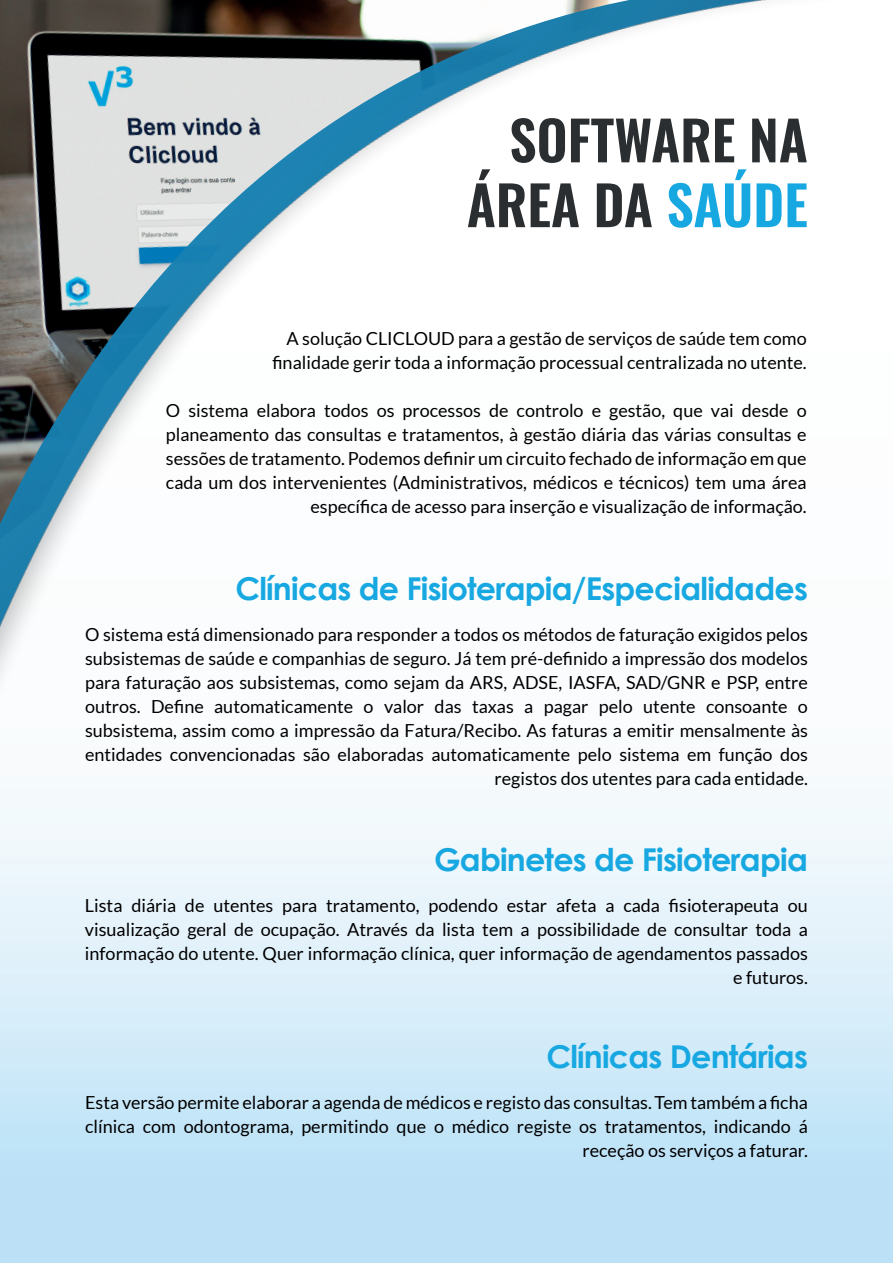
<style>
.page{position:relative;width:893px;height:1263px;background:#fff}
.page>*{position:absolute;margin:0;border:0;box-sizing:border-box;transform-origin:0 0}
.t1{font:600 54px/64.8px "Oswald";color:#2a2e30;text-align:right}
.t2{font:700 31.5px "Century Gothic";letter-spacing:-.025em;color:#18a8e1}
.t3{font:18px/24px "Lato";color:#000001;text-align:right}
.s1{color:#18a8e1}
</style>
<div class="page">
<img style="left:0;top:0;width:893px;height:799px">
<h1 class="t1" style="left:467px;top:111px;width:343px">SOFTWARE NA<br>ÁREA DA <span class="s1">SAÚDE</span></h1>
<p class="t3" style="left:272px;top:326px;width:536px">A solução CLICLOUD para a gestão de serviços de saúde tem como finalidade gerir toda a informação processual centralizada no utente.</p>
<p class="t3" style="left:166px;top:398px;width:642px">O sistema elabora todos os processos de controlo e gestão, que vai desde o planeamento das consultas e tratamentos, à gestão diária das várias consultas e sessões de tratamento. Podemos definir um circuito fechado de informação em que cada um dos intervenientes (Administrativos, médicos e técnicos) tem uma área específica de acesso para inserção e visualização de informação.</p>
<h2 class="t2" style="left:235px;top:565px;width:574px">Clínicas de Fisioterapia/Especialidades</h2>
<p class="t3" style="left:85px;top:622px;width:724px">O sistema está dimensionado para responder a todos os métodos de faturação exigidos pelos subsistemas de saúde e companhias de seguro. Já tem pré-definido a impressão dos modelos para faturação aos subsistemas, como sejam da ARS, ADSE, IASFA, SAD/GNR e PSP, entre outros. Define automaticamente o valor das taxas a pagar pelo utente consoante o subsistema, assim como a impressão da Fatura/Recibo. As faturas a emitir mensalmente às entidades convencionadas são elaboradas automaticamente pelo sistema em função dos registos dos utentes para cada entidade.</p>
<h2 class="t2" style="left:434px;top:836px;width:375px">Gabinetes de Fisioterapia</h2>
<p class="t3" style="left:85px;top:894px;width:724px">Lista diária de utentes para tratamento, podendo estar afeta a cada fisioterapeuta ou visualização geral de ocupação. Através da lista tem a possibilidade de consultar toda a informação do utente. Quer informação clínica, quer informação de agendamentos passados e futuros.</p>
<h2 class="t2" style="left:546px;top:1032px;width:263px">Clínicas Dentárias</h2>
<p class="t3" style="left:85px;top:1090px;width:724px">Esta versão permite elaborar a agenda de médicos e registo das consultas. Tem também a ficha clínica com odontograma, permitindo que o médico registe os tratamentos, indicando á receção os serviços a faturar.</p>
</div>
